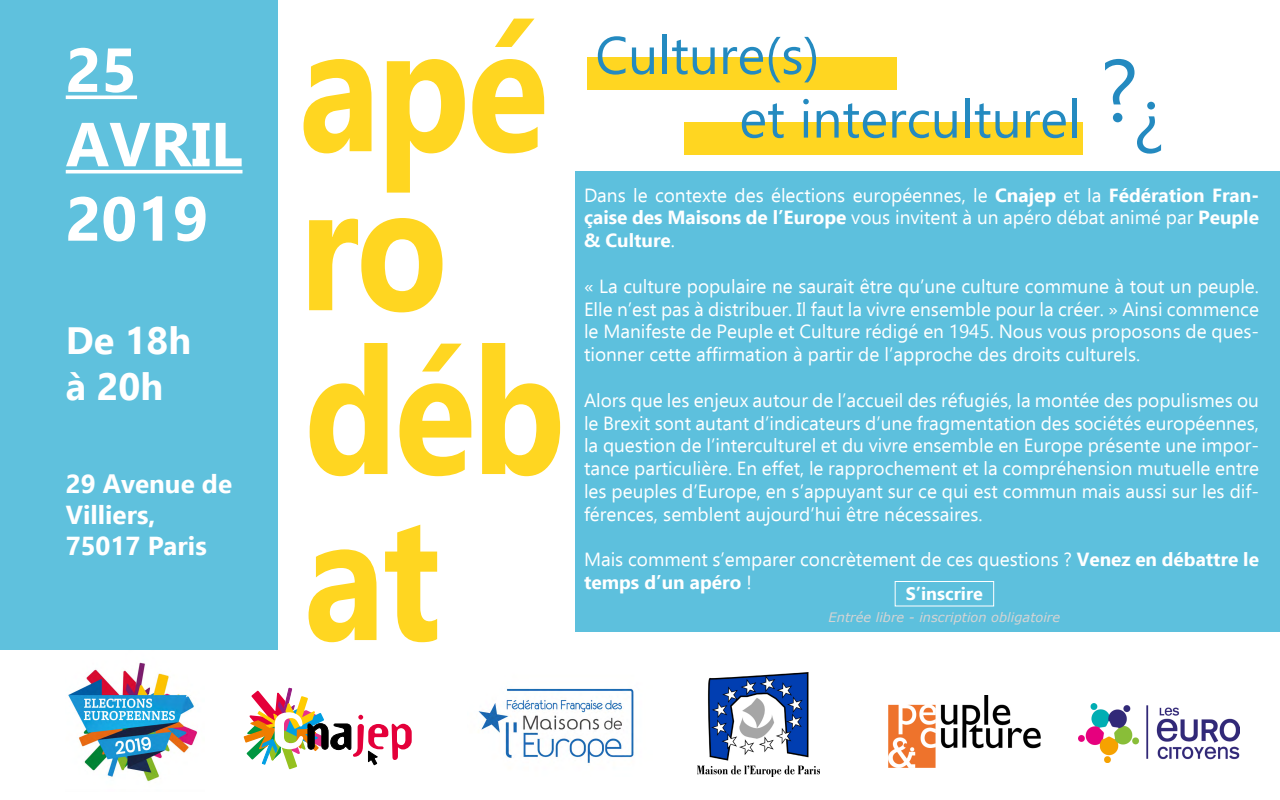
<style>
.page{position:relative;width:1280px;height:800px;background:#fff}
.page>*{position:absolute;margin:0;border:0;box-sizing:border-box;transform-origin:0 0}
.t1{font:700 180px "Ebrima";color:#ffd621;scale:.83 1}
.t2{font:700 177px/166px "Ebrima";color:#ffd621;scale:.85 1}
.t3{font:88px "Ebrima";color:#248ac0}
.t4{font:72px "Ebrima";color:#248ac0}
.t5{font:700 62px/74.4px "Ebrima";color:#fff}
.t6{font:53px/63.6px "Ebrima";color:#248ac0}
.t7{font:700 52.7px "Template Gothic OT";letter-spacing:-.05em;color:#e4003a}
.t8{font:700 38px "Ebrima";color:#fff}
.t9{font:700 26px/31.2px "Ebrima";color:#fff}
.t10{font:19px/22.8px "Ebrima";color:#fff;text-align:justify}
.t11{font:700 18px "Ebrima";color:#fff}
.t12{font:italic 13px "Verdana";color:#d4d4d4}
.s1{font-weight:700}
.s2{font-size:77.5px;color:#fff}
.s3{color:#000}
</style>
<div class="page">
<div style="left:684px;top:122px;width:399px;height:33px;background:#ffd621"></div>
<div style="left:587px;top:58px;width:309px;height:32px;background:#ffd621"></div>
<div style="left:575px;top:171px;width:705px;height:461px;background:#5dc0dd"></div>
<img style="left:68px;top:662px;width:130px;height:120px">
<img style="left:478px;top:688px;width:156px;height:75px">
<img style="left:698px;top:672px;width:121px;height:105px">
<svg style="left:368px;top:750px;width:10px;height:16px"></svg>
<svg style="left:243px;top:687px;width:108px;height:83px"></svg>
<div style="left:0;top:0;width:278px;height:650px;background:#5fc1dd"></div>
<svg style="left:66px;top:95px;width:71px;height:4px"></svg>
<hr style="left:66px;top:170px;width:177px;height:3px;background:#fff">
<div style="left:895px;top:581px;width:99px;height:25px;border:1px solid #fff"></div>
<img style="left:1079px;top:703px;width:161px;height:60px">
<img style="left:889px;top:695px;width:151px;height:72px">
<h3 class="t5" style="left:66px;top:31px;width:178px">25<br>AVRIL<br>2019</h3>
<h3 class="t8" style="left:66px;top:312px;width:127px">De 18h</h3>
<h3 class="t8" style="left:66px;top:358px;width:99px">à 20h</h3>
<h3 class="t9" style="left:66px;top:467px;width:168px">29 Avenue de<br>Villiers,<br>75017 Paris</h3>
<h1 class="t1" style="left:299px;top:-46px;width:301px">apé</h1>
<h1 class="t1" style="left:299px;top:113px;width:180px">ro</h1>
<h2 class="t2" style="left:304px;top:322px;width:309px">déb at</h2>
<h3 class="t6" style="left:739px;top:22px;width:343px;text-indent:-144px">Culture(s)<br>et interculturel</h3>
<h3 class="t3" style="left:1099px;top:28px;width:41px">?</h3>
<h3 class="t4" style="left:1166px;top:179px;width:35px;rotate:-180deg">?</h3>
<p class="t10" style="left:584px;top:183px;width:677px">Dans le contexte des élections européennes, le <span class="s1">Cnajep</span> et la <span class="s1">Fédération Fran&shy;çaise des Maisons de l’Europe</span> vous invitent à un apéro débat animé par <span class="s1">Peuple &amp; Culture</span>.</p>
<p class="t10" style="left:584px;top:274px;width:677px">« La culture populaire ne saurait être qu’une culture commune à tout un peuple.<br>Elle n’est pas à distribuer. Il faut la vivre ensemble pour la créer. » Ainsi commence le Manifeste de Peuple et Culture rédigé en 1945. Nous vous proposons de ques&shy;tionner cette affirmation à partir de l’approche des droits culturels.</p>
<p class="t10" style="left:584px;top:388px;width:677px">Alors que les enjeux autour de l’accueil des réfugiés, la montée des populismes ou le Brexit sont autant d’indicateurs d’une fragmentation des sociétés européennes, la question de l’interculturel et du vivre ensemble en Europe présente une impor&shy;tance particulière. En effet, le rapprochement et la compréhension mutuelle entre les peuples d’Europe, en s’appuyant sur ce qui est commun mais aussi sur les dif&shy;férences, semblent aujourd’hui être nécessaires.</p>
<p class="t10" style="left:584px;top:548px;width:676px">Mais comment s’emparer concrètement de ces questions ? <span class="s1">Venez en débattre le temps d’un apéro</span> !</p>
<p class="t11" style="left:906px;top:581px;width:79px">S’inscrire</p>
<p class="t12" style="left:829px;top:608px;width:233px">Entrée libre - inscription obligatoire</p>
<h3 class="t7" style="left:270px;top:704px;width:147px"><span class="s2">c</span><span class="s3">na</span>jep</h3>
</div>
